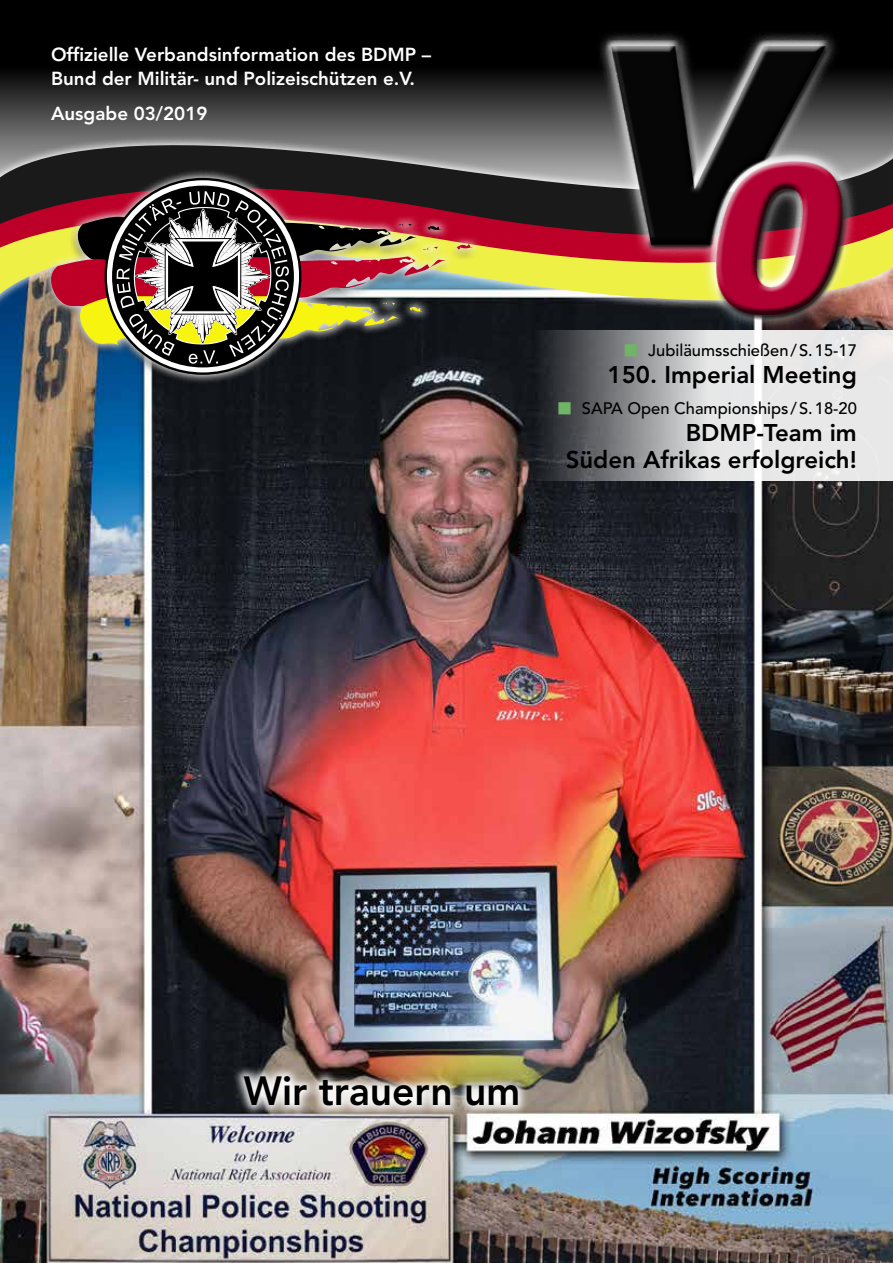
<style>
.page{position:relative;width:893px;height:1263px;background:#fff}
.page>*{position:absolute;margin:0;border:0;box-sizing:border-box;transform-origin:0 0}
.t1{font:800 40.5px "Avenir LT Std";color:#000;scale:.96 1}
.t2{font:800 24px/27px "Avenir LT Std";color:#000;text-align:right}
.t3{font:800 18.75px/24px "Avenir LT Std";color:#fff}
.t4{font:500 16.5px "Avenir LT Std";color:#000}
.s1{color:#6fb467}
</style>
<div class="page">
<svg style="left:0;top:0;width:893px;height:103px;background:#080808"></svg>
<img style="left:0;top:344px;width:893px;height:919px">
<svg style="left:0;top:301px;width:893px;height:43px;background:#31333b"></svg>
<img style="left:0;top:273px;width:893px;height:28px">
<svg style="left:0;top:103px;width:893px;height:170px;background:#6a5a50"></svg>
<div style="left:41px;top:168px;width:441px;height:216px;background:#fff;opacity:.9"></div>
<svg style="left:457px;top:243px;width:16px;height:6px"></svg>
<svg style="left:106px;top:179px;width:194px;height:195px"></svg>
<img style="left:51px;top:191px;width:395px;height:173px">
<div style="left:595px;top:30px;width:263px;height:301px;background:#fff;opacity:.85"></div>
<div style="left:605px;top:40px;width:236px;height:257px;background:#fff;opacity:.75"></div>
<div style="left:646px;top:42px;width:203px;height:279px;background:#000;opacity:.75"></div>
<div style="left:233px;top:1064px;width:297px;height:53px;background:#fff;opacity:.95"></div>
<svg style="left:529px;top:330px;width:364px;height:150px;background:#aeafb1"></svg>
<p class="t3" style="left:51px;top:42px;width:382px">Offizielle Verbandsinformation des BDMP –<br>Bund der Militär- und Polizeischützen e.V.</p>
<p class="t3" style="left:51px;top:101px;width:158px">Ausgabe 03/2019</p>
<p class="t4" style="left:623px;top:341px;width:235px"><span class="s1">■</span> Jubiläumsschießen/S.15-17</p>
<p class="t2" style="left:607px;top:361px;width:251px">150. Imperial Meeting</p>
<p class="t4" style="left:557px;top:399px;width:302px"><span class="s1">■</span> SAPA Open Championships /S.18-20</p>
<p class="t2" style="left:566px;top:419px;width:293px">BDMP-Team im<br>Süden Afrikas erfolgreich!</p>
<h1 class="t1" style="left:244px;top:1067px;width:289px">Wir trauern um</h1>
</div>
